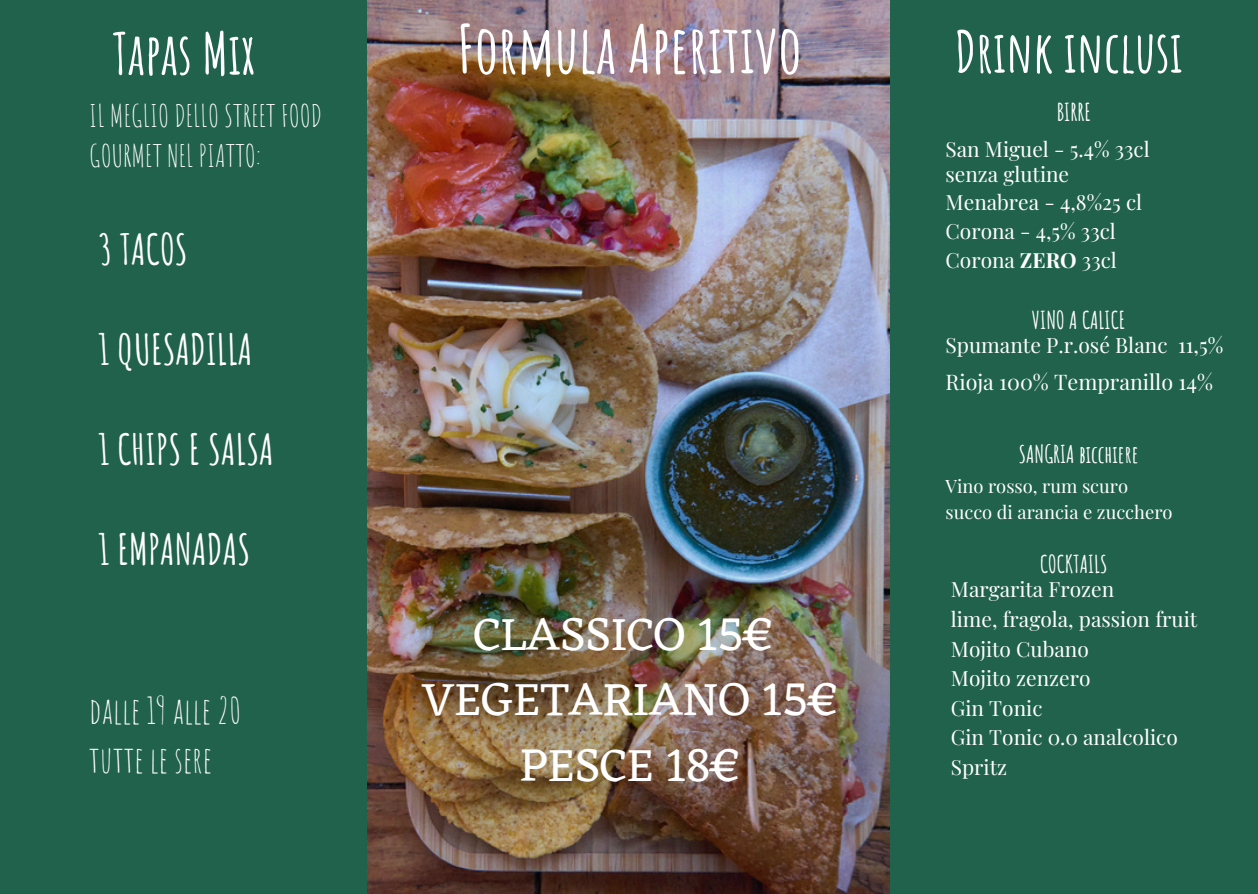
<style>
.page{position:relative;width:1258px;height:894px;background:#fff}
.page>*{position:absolute;margin:0;border:0;box-sizing:border-box;transform-origin:0 0}
.t1{font:700 66px "Amatic SC";color:#fff}
.t2{font:700 57px "Amatic SC";color:#fff}
.t3{font:48px/65.4px "Eczar";color:#fff;text-align:center}
.t4{font:700 42px "Amatic SC";color:#fff}
.t5{font:36px/49.5px "Amatic SC";color:#fff}
.t6{font:30px/40.5px "Amatic SC";color:#fff}
.t7{font:700 24px "Amatic SC";color:#fff}
.t8{font:21.3px "Playfair Display";color:#fff}
.t9{font:21px "Playfair Display";color:#fff}
.t10{font:18.3px "Playfair Display";color:#fff}
.s1{font-weight:700}
</style>
<div class="page">
<div style="left:0;top:0;width:1258px;height:893px;background:#21624c"></div>
<img style="left:368px;top:0;width:522px;height:893px">
<p class="t2" style="left:113px;top:17px;width:144px">Tapas Mix</p>
<p class="t1" style="left:457px;top:6px;width:346px">Formula Aperitivo</p>
<p class="t6" style="left:89px;top:95px;width:234px">IL MEGLIO DELLO STREET FOOD<br>GOURMET NEL PIATTO:</p>
<p class="t4" style="left:98px;top:222px;width:91px">3 TACOS</p>
<p class="t4" style="left:98px;top:322px;width:156px">1 QUESADILLA</p>
<p class="t4" style="left:98px;top:422px;width:177px">1 CHIPS E SALSA</p>
<p class="t4" style="left:98px;top:522px;width:153px">1 EMPANADAS</p>
<p class="t5" style="left:89px;top:685px;width:153px">dalle 19 alle 20 tutte le sere</p>
<p class="t3" style="left:422px;top:600px;width:417px">CLASSICO 15€<br>VEGETARIANO 15€<br>PESCE 18€</p>
<p class="t2" style="left:955px;top:15px;width:229px">Drink inclusi</p>
<p class="t7" style="left:1057px;top:96px;width:36px">BIRRE</p>
<h3 class="t9" style="left:945px;top:134px;width:206px">San Miguel - 5.4% 33cl</h3>
<h2 class="t9" style="left:945px;top:159px;width:125px">senza glutine</h2>
<h1 class="t9" style="left:945px;top:188px;width:198px">Menabrea - 4,8%25 cl</h1>
<p class="t9" style="left:945px;top:216px;width:172px">Corona - 4,5% 33cl</p>
<p class="t9" style="left:945px;top:245px;width:173px">Corona <span class="s1">ZERO</span> 33cl</p>
<p class="t7" style="left:1032px;top:304px;width:95px">VINO A CALICE</p>
<p class="t9" style="left:945px;top:330px;width:279px">Spumante P.r.osé Blanc 11,5%</p>
<p class="t8" style="left:945px;top:366px;width:269px">Rioja 100% Tempranillo 14%</p>
<h6 class="t7" style="left:1019px;top:438px;width:121px">SANGRIA bicchiere</h6>
<h4 class="t10" style="left:945px;top:472px;width:184px">Vino rosso, rum scuro</h4>
<h4 class="t10" style="left:945px;top:498px;width:228px">succo di arancia e zucchero</h4>
<h4 class="t7" style="left:1040px;top:548px;width:69px">COCKTAILS</h4>
<h4 class="t9" style="left:951px;top:574px;width:165px">Margarita Frozen</h4>
<h5 class="t9" style="left:951px;top:604px;width:248px">lime, fragola, passion fruit</h5>
<h2 class="t9" style="left:951px;top:633px;width:139px">Mojito Cubano</h2>
<p class="t9" style="left:951px;top:663px;width:141px">Mojito zenzero</p>
<p class="t9" style="left:951px;top:692px;width:93px">Gin Tonic</p>
<p class="t9" style="left:951px;top:722px;width:228px">Gin Tonic 0.0 analcolico</p>
<p class="t9" style="left:951px;top:752px;width:58px">Spritz</p>
</div>
